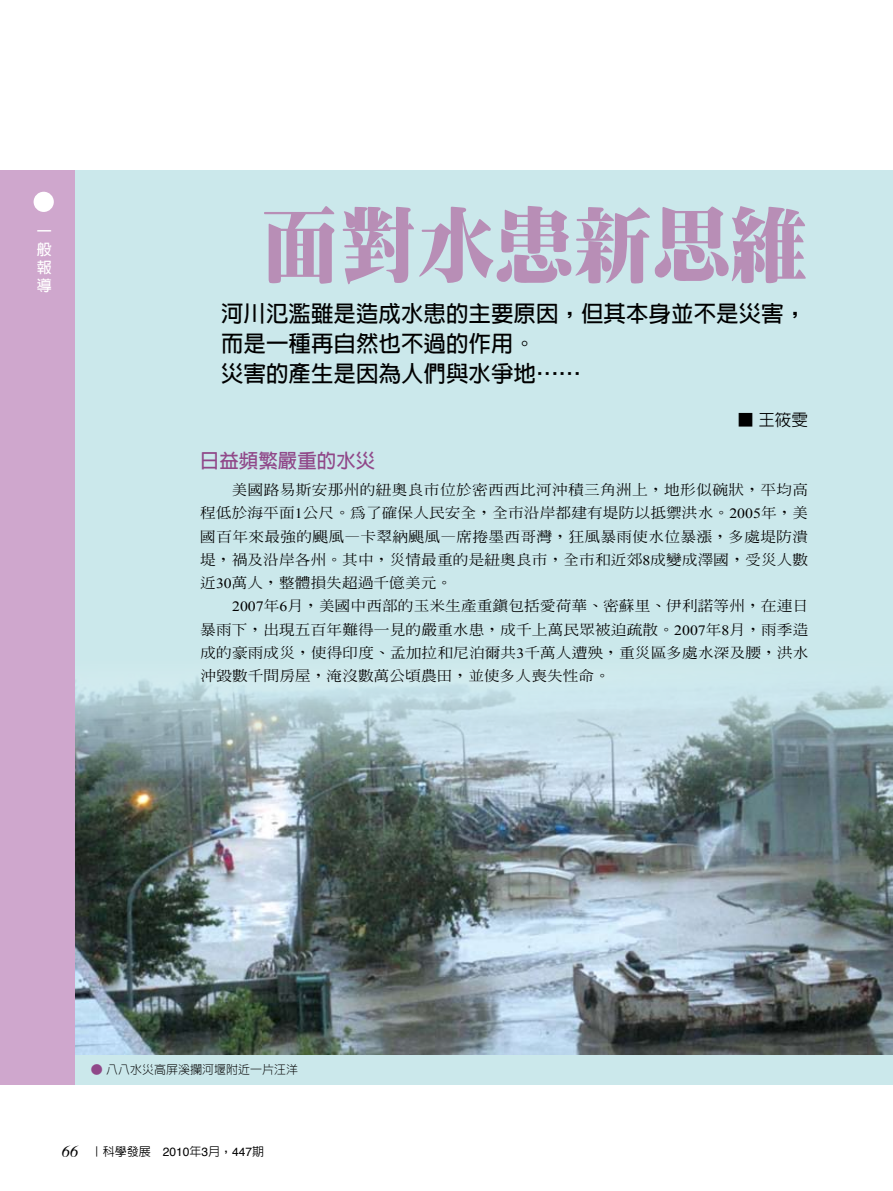
<style>
.page{position:relative;width:893px;height:1191px;background:#fff}
.page>*{position:absolute;margin:0;border:0;box-sizing:border-box;transform-origin:0 0}
.t1{font:900 81px "AR Ming B5";color:#b88eb6}
.t2{font:700 22.5px/30px "AR Hei B5";color:#000}
.t3{font:700 19.5px "AR Hei B5";color:#904889}
.t4{font:500 16.5px "AR Hei B5";color:#000}
.t5{font:700 15px/18px "AR Hei B5";color:#fff;text-align:justify}
.t6{font:500 14.1px/23.2px "AR Ming B5";letter-spacing:.005em;color:#000;text-align:justify;scale:1.11 1}
.t7{font:500 12px "AR Hei B5";color:#000}
.t8{font:300 12px "AR Hei B5";color:#000}
.s1{font-family:"Times New Roman";font-weight:400}
.s2{color:#904889}
.s3{font-family:"Times";font-weight:400;font-style:italic;font-size:16.5px}
.s4{font-family:"Helvetica";font-weight:400}
</style>
<div class="page">
<div style="left:0;top:170px;width:893px;height:914px;background:#cbe8eb"></div>
<img style="left:74px;top:659px;width:819px;height:395px">
<div style="left:0;top:170px;width:74px;height:914px;background:#cfa7cd"></div>
<div style="left:34px;top:192px;width:20px;height:20px;background:#fff;border-radius:50%"></div>
<p class="t5" style="left:37px;top:222px;width:16px">一般報導</p>
<h1 class="t1" style="left:261px;top:204px;width:549px">面對水患新思維</h1>
<h2 class="t2" style="left:221px;top:298px;width:587px">河川氾濫雖是造成水患的主要原因，但其本身並不是災害，而是一種再自然也不過的作用。<br>災害的產生是因為人們與水爭地⋯⋯</h2>
<p class="t4" style="left:737px;top:411px;width:72px">■ 王筱雯</p>
<h3 class="t3" style="left:200px;top:450px;width:177px">日益頻繁嚴重的水災</h3>
<p class="t6" style="left:200px;top:478px;width:549px;text-indent:32px">美國路易斯安那州的紐奧良市位於密西西比河沖積三角洲上，地形似碗狀，平均高程低於海平面<span class="s1">1</span>公尺。為了確保人民安全，全市沿岸都建有堤防以抵禦洪水。<span class="s1">2005</span>年，美國百年來最強的颶風—卡翠納颶風—席捲墨西哥灣，狂風暴雨使水位暴漲，多處堤防潰堤，禍及沿岸各州。其中，災情最重的是紐奧良市，全市和近郊<span class="s1">8</span>成變成澤國，受災人數近<span class="s1">30</span>萬人，整體損失超過千億美元。</p>
<p class="t6" style="left:200px;top:594px;width:550px;text-indent:32px"><span class="s1">2007</span>年<span class="s1">6</span>月，美國中西部的玉米生產重鎮包括愛荷華、密蘇里、伊利諾等州，在連日暴雨下，出現五百年難得一見的嚴重水患，成千上萬民眾被迫疏散。<span class="s1">2007</span>年<span class="s1">8</span>月，雨季造成的豪雨成災，使得印度、孟加拉和尼泊爾共<span class="s1">3</span>千萬人遭殃，重災區多處水深及腰，洪水沖毀數千間房屋，淹沒數萬公頃農田，並使多人喪失性命。</p>
<p class="t8" style="left:91px;top:1063px;width:209px"><span class="s2">●</span> 八八水災高屏溪攔河堰附近一片汪洋</p>
<p class="t7" style="left:62px;top:1145px;width:204px"><span class="s3">66</span> ｜科學發展 <span class="s4">2010</span>年<span class="s4">3</span>月，<span class="s4">447</span>期</p>
</div>
